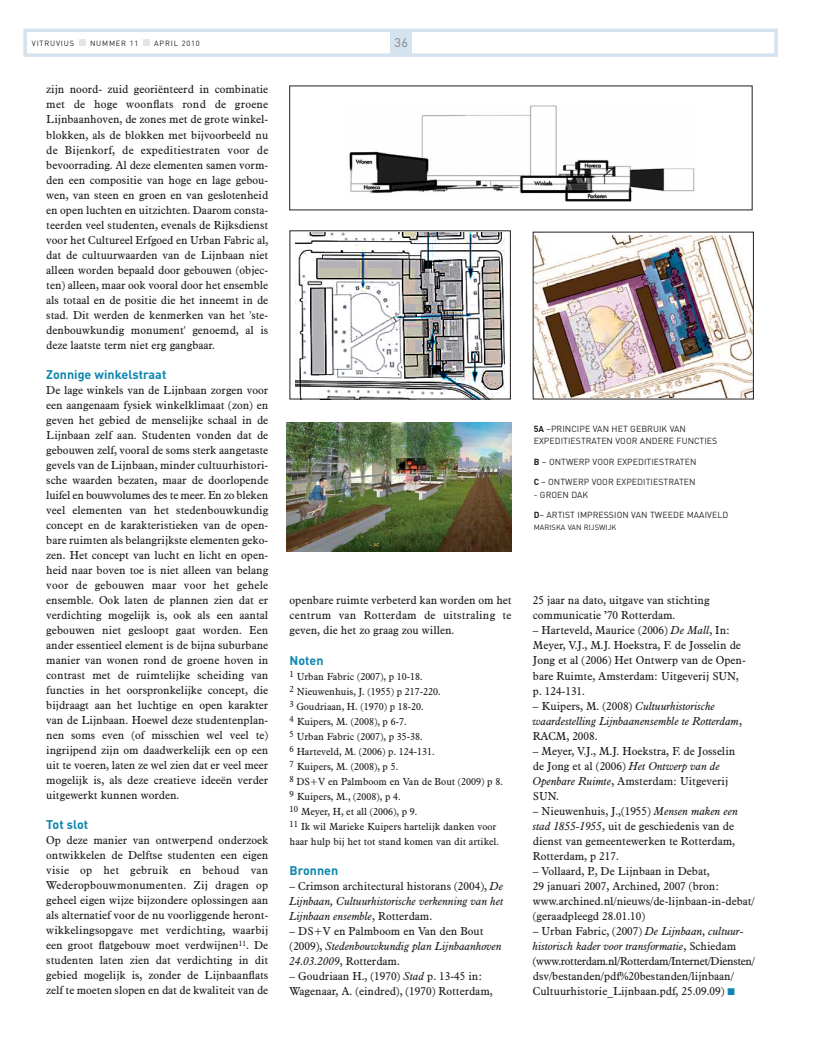
<style>
.page{position:relative;width:815px;height:1053px;background:#fff}
.page>*{position:absolute;margin:0;border:0;box-sizing:border-box;transform-origin:0 0}
.t1{font:700 12.5px "DIN";color:#0e86af}
.t2{font:12.5px "DIN";color:#808285}
.t3{font:11.25px/15px "Aldine 721 BT";color:#231f20}
.t4{font:italic 11.25px/15px "Aldine 721 BT";color:#231f20;text-align:justify}
.t5{font:10px/15px "Aldine 721 BT";color:#231f20}
.t6{font:8.75px/12.5px "DIN";letter-spacing:.005em;color:#231f20}
.t7{font:7.5px "DIN";letter-spacing:.105em;color:#231f20}
.t8{font:7.5px "DIN";letter-spacing:.005em;color:#231f20}
.s1{font-style:normal}
.s2{font-style:italic}
.s3{font-weight:700}
</style>
<div class="page">
<div style="left:390px;top:32px;width:21px;height:21px;background:#d5e3ef"></div>
<div style="left:23px;top:28px;width:755px;height:29px;border:4px solid #d5e3ef"></div>
<div style="left:143px;top:39px;width:6px;height:7px;background:#e4e5e6"></div>
<div style="left:79px;top:39px;width:6px;height:7px;background:#e4e5e6"></div>
<img style="left:349px;top:105px;width:347px;height:96px">
<img style="left:296px;top:232px;width:208px;height:165px">
<img style="left:535px;top:235px;width:217px;height:162px">
<svg style="left:286px;top:551px;width:225px;height:1px"></svg>
<img style="left:286px;top:423px;width:225px;height:128px">
<p class="t7" style="left:32px;top:40px;width:44px">VITRUVIUS</p>
<p class="t7" style="left:90px;top:40px;width:50px">NUMMER 11</p>
<p class="t7" style="left:154px;top:40px;width:47px">APRIL 2010</p>
<p class="t2" style="left:395px;top:38px;width:15px">36</p>
<p class="t3" style="left:46px;top:83px;width:224px;text-align:justify">zijn noord- zuid georiënteerd in combinatie met de hoge woonflats rond de groene Lijnbaanhoven, de zones met de grote winkel&shy;blokken, als de blokken met bijvoorbeeld nu de Bijenkorf, de expeditiestraten voor de bevoorrading. Al deze elementen samen vorm&shy;den een compositie van hoge en lage gebou&shy;wen, van steen en groen en van geslotenheid en open luchten en uitzichten. Daarom consta&shy;teerden veel studenten, evenals de Rijksdienst voor het Cultureel Erfgoed en Urban Fabric al, dat de cultuurwaarden van de Lijnbaan niet alleen worden bepaald door gebouwen (objec&shy;ten) alleen, maar ook vooral door het ensemble als totaal en de positie die het inneemt in de stad. Dit werden de kenmerken van het 'ste&shy;denbouwkundig monument' genoemd, al is deze laatste term niet erg gangbaar.</p>
<p class="t1" style="left:46px;top:370px;width:122px">Zonnige winkelstraat</p>
<p class="t3" style="left:46px;top:383px;width:224px;text-align:justify">De lage winkels van de Lijnbaan zorgen voor een aangenaam fysiek winkelklimaat (zon) en geven het gebied de menselijke schaal in de Lijnbaan zelf aan. Studenten vonden dat de gebouwen zelf, vooral de soms sterk aangetaste gevels van de Lijnbaan, minder cultuurhistori&shy;sche waarden bezaten, maar de doorlopende luifel en bouwvolumes des te meer. En zo bleken veel elementen van het stedenbouwkundig concept en de karakteristieken van de open - bare ruimten als belangrijkste elementen geko&shy;zen. Het concept van lucht en licht en open&shy;heid naar boven toe is niet alleen van belang voor de gebouwen maar voor het gehele ensemble. Ook laten de plannen zien dat er verdichting mogelijk is, ook als een aantal gebouwen niet gesloopt gaat worden. Een ander essentieel element is de bijna suburbane manier van wonen rond de groene hoven in contrast met de ruimtelijke scheiding van functies in het oorspronkelijke concept, die bijdraagt aan het luchtige en open karakter van de Lijnbaan. Hoewel deze studentenplan&shy;nen soms even (of misschien wel veel te) ingrijpend zijn om daadwerkelijk een op een uit te voeren, laten ze wel zien dat er veel meer mogelijk is, als deze creatieve ideeën verder uitgewerkt kunnen worden.</p>
<p class="t1" style="left:46px;top:820px;width:43px">Tot slot</p>
<p class="t3" style="left:46px;top:833px;width:224px;text-align:justify">Op deze manier van ontwerpend onderzoek ontwikkelen de Delftse studenten een eigen visie op het gebruik en behoud van Wederopbouwmonumenten. Zij dragen op geheel eigen wijze bijzondere oplossingen aan als alternatief voor de nu voorliggende heront&shy;wikkelingsopgave met verdichting, waarbij een groot flatgebouw moet verdwijnen<sup>11</sup>. De studenten laten zien dat verdichting in dit gebied mogelijk is, zonder de Lijnbaanflats zelf te moeten slopen en dat de kwaliteit van de</p>
<p class="t3" style="left:290px;top:594px;width:224px;text-align:justify">openbare ruimte verbeterd kan worden om het centrum van Rotterdam de uitstraling te geven, die het zo graag zou willen.</p>
<p class="t1" style="left:290px;top:655px;width:36px">Noten</p>
<p class="t5" style="left:290px;top:669px;width:215px"><sup>1</sup> Urban Fabric (2007), p 10-18.<br><sup>2</sup> Nieuwenhuis, J. (1955) p 217-220.<br><sup>3</sup> Goudriaan, H. (1970) p 18-20.<br><sup>4</sup> Kuipers, M. (2008), p 6-7.<br><sup>5</sup> Urban Fabric (2007), p 35-38.<br><sup>6</sup> Harteveld, M. (2006) p. 124-131.<br><sup>7</sup> Kuipers, M. (2008), p 5.<br><sup>8</sup> DS+V en Palmboom en Van de Bout (2009) p 8.<br><sup>9</sup> Kuipers, M., (2008), p 4.<br><sup>10</sup> Meyer, H, et all (2006), p 9.<br><sup>11</sup> Ik wil Marieke Kuipers hartelijk danken voor haar hulp bij het tot stand komen van dit artikel.</p>
<p class="t1" style="left:290px;top:865px;width:50px">Bronnen</p>
<p class="t4" style="left:290px;top:879px;width:215px"><span class="s1">– Crimson architectural historans (2004),</span> De Lijnbaan, Cultuurhistorische verkenning van het Lijnbaan ensemble<span class="s1">, Rotterdam.</span></p>
<p class="t3" style="left:290px;top:924px;width:214px">– DS+V en Palmboom en Van den Bout (2009), <span class="s2">Stedenbouwkundig plan Lijnbaanhoven<br>24.03.2009</span>, Rotterdam.</p>
<p class="t3" style="left:290px;top:969px;width:205px">– Goudriaan H., (1970) <span class="s2">Stad</span> p. 13-45 in:<br>Wagenaar, A. (eindred), (1970) Rotterdam,</p>
<p class="t6" style="left:534px;top:423px;width:185px"><span class="s3">5A</span> –PRINCIPE VAN HET GEBRUIK VAN<br>EXPEDITIESTRATEN VOOR ANDERE FUNCTIES</p>
<p class="t6" style="left:534px;top:457px;width:164px"><span class="s3">B</span> – ONTWERP VOOR EXPEDITIESTRATEN</p>
<p class="t6" style="left:534px;top:477px;width:163px"><span class="s3">C</span> – ONTWERP VOOR EXPEDITIESTRATEN</p>
<p class="t6" style="left:534px;top:489px;width:56px">- GROEN DAK</p>
<p class="t6" style="left:534px;top:509px;width:196px"><span class="s3">D</span>– ARTIST IMPRESSION VAN TWEEDE MAAIVELD</p>
<p class="t8" style="left:534px;top:525px;width:84px">MARISKA VAN RIJSWIJK</p>
<p class="t3" style="left:533px;top:594px;width:178px">25 jaar na dato, uitgave van stichting communicatie ’70 Rotterdam.</p>
<p class="t3" style="left:533px;top:624px;width:214px">– Harteveld, Maurice (2006) <span class="s2">De Mall</span>, In:<br>Meyer, V.J., M.J. Hoekstra, F. de Josselin de Jong et al (2006) Het Ontwerp van de Open - bare Ruimte, Amsterdam: Uitgeverij SUN, p. 124-131.</p>
<p class="t4" style="left:533px;top:699px;width:211px;text-align:left"><span class="s1">– Kuipers, M. (2008)</span> Cultuurhistorische waardestelling Lijnbaanensemble te Rotterdam<span class="s1">,<br>RACM, 2008.</span></p>
<p class="t3" style="left:533px;top:744px;width:204px">– Meyer, V.J., M.J. Hoekstra, F. de Josselin de Jong et al (2006) <span class="s2">Het Ontwerp van de<br>Openbare Ruimte</span>, Amsterdam: Uitgeverij<br>SUN.</p>
<p class="t3" style="left:533px;top:804px;width:207px">– Nieuwenhuis, J.,(1955) <span class="s2">Mensen maken een stad 1855-1955</span>, uit de geschiedenis van de dienst van gemeentewerken te Rotterdam, Rotterdam, p 217.</p>
<p class="t3" style="left:533px;top:864px;width:223px">– Vollaard, P., De Lijnbaan in Debat,<br>29 januari 2007, Archined, 2007 (bron: www.archined.nl/nieuws/de-lijnbaan-in-debat/ (geraadpleegd 28.01.10)</p>
<p class="t3" style="left:533px;top:924px;width:223px">– Urban Fabric, (2007) <span class="s2">De Lijnbaan, cultuur&shy;historisch kader voor transformatie</span>, Schiedam (www.rotterdam.nl/Rotterdam/Internet/Diensten/ dsv/bestanden/pdf%20bestanden/lijnbaan/ Cultuurhistorie_Lijnbaan.pdf, 25.09.09)</p>
</div>
